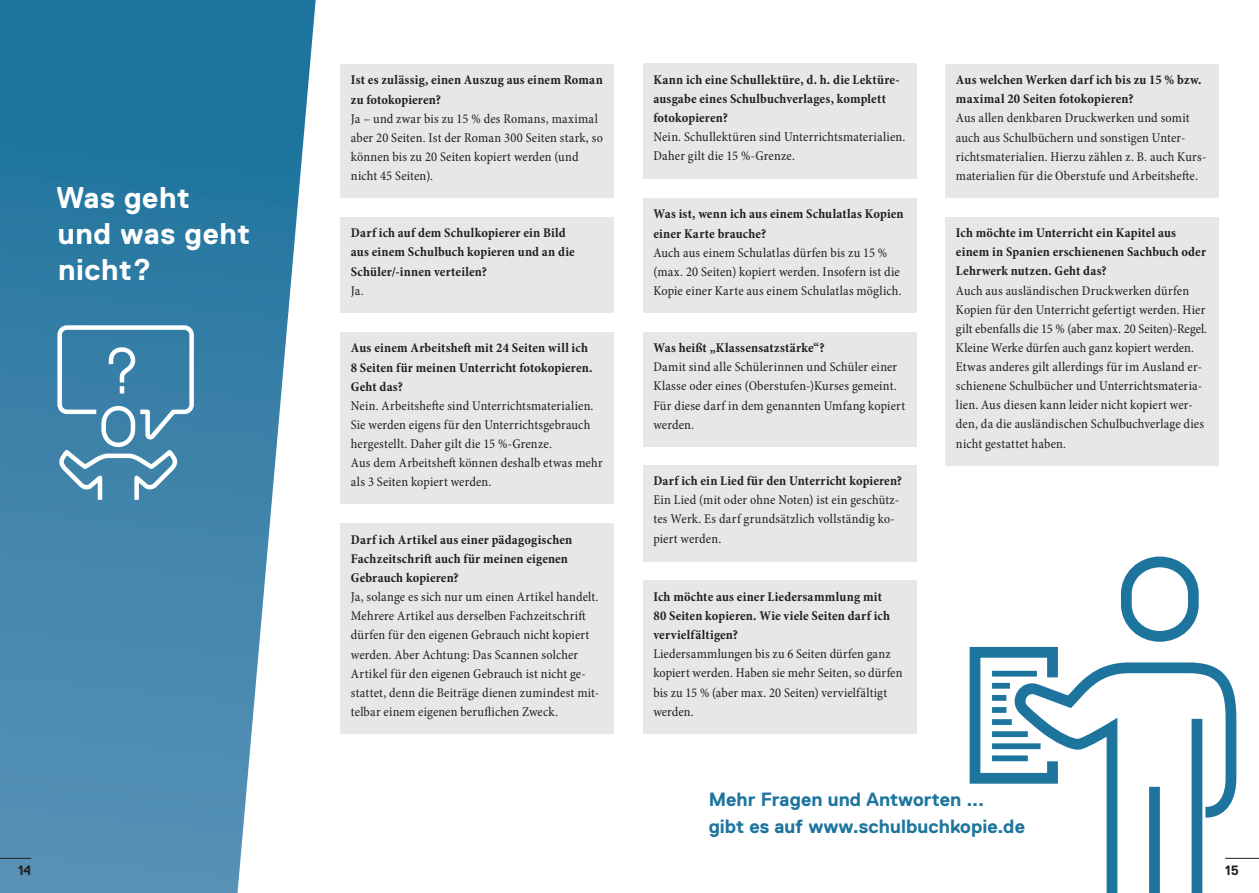
<style>
.page{position:relative;width:1259px;height:893px;background:#fff}
.page>*{position:absolute;margin:0;border:0;box-sizing:border-box;transform-origin:0 0}
.t1{font:700 30px/36px "Replica Pro";letter-spacing:.02em;color:#fff}
.t2{font:700 19.2px/27.2px "Replica Pro";color:#1d759e}
.t3{font:condensed 13.5px/19.2px "Minion Pro";letter-spacing:.01em;color:#231f20}
.t4{font:700 condensed 13.5px/19.2px "Minion Pro";letter-spacing:.01em;color:#231f20}
.t5{font:700 13.5px "Replica Pro";color:#231f20}
</style>
<div class="page">
<svg style="left:0;top:0;width:316px;height:893px;background:#5291b3"></svg>
<div style="left:340px;top:64px;width:274px;height:134px;background:#e6e7e9"></div>
<div style="left:340px;top:217px;width:274px;height:96px;background:#e6e7e9"></div>
<div style="left:340px;top:332px;width:274px;height:172px;background:#e6e7e9"></div>
<svg style="left:55px;top:323px;width:141px;height:181px;background:#5994b5"></svg>
<div style="left:340px;top:523px;width:274px;height:211px;background:#e6e7e9"></div>
<div style="left:643px;top:64px;width:273px;height:115px;background:#e6e7e9"></div>
<div style="left:643px;top:198px;width:273px;height:115px;background:#e6e7e9"></div>
<div style="left:643px;top:332px;width:273px;height:114px;background:#e6e7e9"></div>
<div style="left:643px;top:465px;width:273px;height:96px;background:#e6e7e9"></div>
<div style="left:643px;top:580px;width:273px;height:153px;background:#e6e7e9"></div>
<div style="left:945px;top:64px;width:274px;height:134px;background:#e6e7e9"></div>
<div style="left:945px;top:217px;width:274px;height:249px;background:#e6e7e9"></div>
<svg style="left:969px;top:646px;width:89px;height:138px"></svg>
<svg style="left:999px;top:657px;width:242px;height:236px"></svg>
<div style="left:1149px;top:787px;width:11px;height:106px;background:#1d759e"></div>
<div style="left:1191px;top:719px;width:11px;height:174px;background:#1d759e"></div>
<div style="left:1121px;top:557px;width:77px;height:85px;border:11px solid #1d759e;border-radius:33px"></div>
<div style="left:992px;top:671px;width:45px;height:6px;background:#1d759e"></div>
<div style="left:992px;top:683px;width:18px;height:6px;background:#1d759e"></div>
<div style="left:992px;top:755px;width:35px;height:6px;background:#1d759e"></div>
<div style="left:992px;top:743px;width:48px;height:6px;background:#1d759e"></div>
<div style="left:992px;top:731px;width:35px;height:6px;background:#1d759e"></div>
<div style="left:992px;top:719px;width:19px;height:6px;background:#1d759e"></div>
<div style="left:992px;top:707px;width:14px;height:6px;background:#1d759e"></div>
<div style="left:992px;top:695px;width:14px;height:6px;background:#1d759e"></div>
<hr style="left:1225px;top:858px;width:34px;height:1px;background:#231f20">
<hr style="left:0;top:858px;width:31px;height:1px;background:#231f20">
<h1 class="t1" style="left:56px;top:179px;width:195px">Was geht und was geht nicht?</h1>
<p class="t4" style="left:351px;top:70px;width:253px">Ist es zulässig, einen Auszug aus einem Roman zu fotokopieren?</p>
<p class="t3" style="left:351px;top:109px;width:253px">Ja – und zwar bis zu 15 % des Romans, maximal aber 20 Seiten. Ist der Roman 300 Seiten stark, so können bis zu 20 Seiten kopiert werden (und nicht 45 Seiten).</p>
<p class="t4" style="left:351px;top:223px;width:225px">Darf ich auf dem Schulkopierer ein Bild aus einem Schulbuch kopieren und an die<br>Schüler/-innen verteilen?</p>
<p class="t3" style="left:351px;top:281px;width:14px">Ja.</p>
<p class="t4" style="left:351px;top:338px;width:243px">Aus einem Arbeitsheft mit 24 Seiten will ich<br>8 Seiten für meinen Unterricht fotokopieren.<br>Geht das?</p>
<p class="t3" style="left:351px;top:396px;width:253px">Nein. Arbeitshefte sind Unterrichtsmaterialien.<br>Sie werden eigens für den Unterrichtsgebrauch hergestellt. Daher gilt die 15 %-Grenze.<br>Aus dem Arbeitsheft können deshalb etwas mehr als 3 Seiten kopiert werden.</p>
<p class="t4" style="left:351px;top:530px;width:223px">Darf ich Artikel aus einer pädagogischen<br>Fachzeitschrift auch für meinen eigenen<br>Gebrauch kopieren?</p>
<p class="t3" style="left:351px;top:587px;width:250px">Ja, solange es sich nur um einen Artikel handelt.<br>Mehrere Artikel aus derselben Fachzeitschrift dürfen für den eigenen Gebrauch nicht kopiert werden. Aber Achtung: Das Scannen solcher Artikel für den eigenen Gebrauch ist nicht ge&shy;stattet, denn die Beiträge dienen zumindest mit&shy;telbar einem eigenen beruflichen Zweck.</p>
<p class="t4" style="left:653px;top:70px;width:247px">Kann ich eine Schullektüre, d. h. die Lektüre&shy;ausgabe eines Schulbuchverlages, komplett fotokopieren?</p>
<p class="t3" style="left:653px;top:128px;width:253px">Nein. Schullektüren sind Unterrichtsmaterialien.<br>Daher gilt die 15 %-Grenze.</p>
<p class="t4" style="left:653px;top:204px;width:252px">Was ist, wenn ich aus einem Schulatlas Kopien einer Karte brauche?</p>
<p class="t3" style="left:653px;top:243px;width:250px">Auch aus einem Schulatlas dürfen bis zu 15 % (max. 20 Seiten) kopiert werden. Insofern ist die<br>Kopie einer Karte aus einem Schulatlas möglich.</p>
<p class="t4" style="left:653px;top:338px;width:173px">Was heißt „Klassensatzstärke“?</p>
<p class="t3" style="left:653px;top:358px;width:253px">Damit sind alle Schülerinnen und Schüler einer Klasse oder eines (Oberstufen-)Kurses gemeint.<br>Für diese darf in dem genannten Umfang kopiert werden.</p>
<p class="t4" style="left:653px;top:471px;width:250px">Darf ich ein Lied für den Unterricht kopieren?</p>
<p class="t3" style="left:653px;top:491px;width:247px">Ein Lied (mit oder ohne Noten) ist ein geschütz&shy;tes Werk. Es darf grundsätzlich vollständig ko&shy;piert werden.</p>
<p class="t4" style="left:653px;top:587px;width:238px">Ich möchte aus einer Liedersammlung mit<br>80 Seiten kopieren. Wie viele Seiten darf ich vervielfältigen?</p>
<p class="t3" style="left:653px;top:645px;width:250px">Liedersammlungen bis zu 6 Seiten dürfen ganz kopiert werden. Haben sie mehr Seiten, so dürfen bis zu 15 % (aber max. 20 Seiten) vervielfältigt werden.</p>
<p class="t4" style="left:956px;top:70px;width:247px">Aus welchen Werken darf ich bis zu 15 % bzw. maximal 20 Seiten fotokopieren?</p>
<p class="t3" style="left:956px;top:109px;width:252px">Aus allen denkbaren Druckwerken und somit auch aus Schulbüchern und sonstigen Unter&shy;richtsmaterialien. Hierzu zählen z. B. auch Kurs&shy;materialien für die Oberstufe und Arbeitshefte.</p>
<p class="t4" style="left:956px;top:223px;width:252px">Ich möchte im Unterricht ein Kapitel aus einem in Spanien erschienenen Sachbuch oder<br>Lehrwerk nutzen. Geht das?</p>
<p class="t3" style="left:956px;top:281px;width:253px">Auch aus ausländischen Druckwerken dürfen Kopien für den Unterricht gefertigt werden. Hier gilt ebenfalls die 15 % (aber max. 20 Seiten)-Regel.<br>Kleine Werke dürfen auch ganz kopiert werden.<br>Etwas anderes gilt allerdings für im Ausland er&shy;schienene Schulbücher und Unterrichtsmateria&shy;lien. Aus diesen kann leider nicht kopiert wer&shy;den, da die ausländischen Schulbuchverlage dies nicht gestattet haben.</p>
<h2 class="t2" style="left:708px;top:786px;width:318px">Mehr Fragen und Antworten ...<br>gibt es auf www.schulbuchkopie.de</h2>
<p class="t5" style="left:18px;top:863px;width:15px">14</p>
<p class="t5" style="left:1225px;top:863px;width:15px">15</p>
</div>
